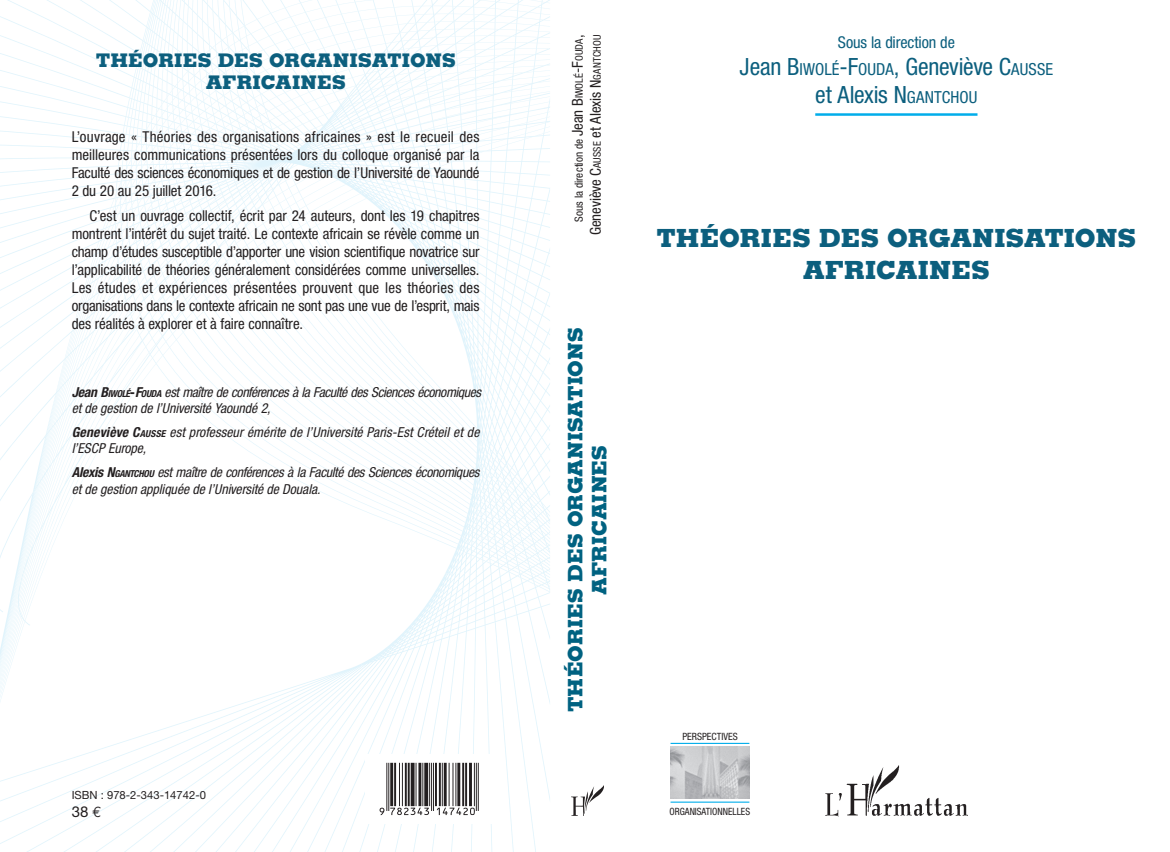
<style>
.page{position:relative;width:1170px;height:852px;background:#fff}
.page>*{position:absolute;margin:0;border:0;box-sizing:border-box;transform-origin:0 0}
.t1{font:800 25px/32.5px "Memphis LT Std";color:#0c5f7e;text-align:center}
.t2{font:condensed 23.75px/27.5px "Helvetica Neue";letter-spacing:-.01em;color:#0c5f7e;text-align:center}
.t3{font:800 20px/24px "Memphis LT Std";color:#006281;text-align:center}
.t4{font:800 18.75px/22.5px "Memphis LT Std";color:#0c5f7e;text-align:center}
.t5{font:condensed 16.25px "Helvetica Neue";letter-spacing:-.01em;color:#0c5f7e}
.t6{font:condensed 15px/18px "Helvetica Neue";letter-spacing:-.01em;color:#231f20;text-align:justify}
.t7{font:15px "Helvetica Neue";color:#231f20}
.t8{font:italic condensed 13.75px/16.5px "Helvetica Neue";letter-spacing:-.015em;color:#231f20}
.t9{font:italic condensed 13.75px/16.5px "Helvetica Neue";letter-spacing:.005em;color:#231f20}
.t10{font:condensed 11.25px "Helvetica Neue";letter-spacing:.005em;color:#231f20}
.t11{font:11.25px "Helvetica Neue";color:#231f20}
.t12{font:condensed 10px "Helvetica Neue";color:#231f20;scale:.95 1}
.t13{font:condensed 10px "Helvetica Neue";color:#231f20}
.s1{font-weight:700}
.s2{font-weight:700;font-size:9.62px}
.s3{font-family:"Helvetica LT Std";font-weight:700;font-style:normal;font-stretch:normal}
.s4{font-family:"Euro Mono"}
.s5{font-size:15px}
.s6{font-size:10.5px}
.s7{font-style:inherit}
.s8{font-size:16.62px}
</style>
<div class="page">
<svg style="left:0;top:0;width:550px;height:277px"></svg>
<svg style="left:0;top:277px;width:550px;height:574px"></svg>
<hr style="left:815px;top:113px;width:163px;height:3px;background:#00adea">
<img style="left:671px;top:746px;width:78px;height:52px">
<hr style="left:671px;top:742px;width:78px;height:1px;background:#00adea">
<hr style="left:671px;top:801px;width:78px;height:1px;background:#00adea">
<img style="left:572px;top:786px;width:31px;height:29px">
<img style="left:825px;top:765px;width:143px;height:51px">
<div style="left:365px;top:754px;width:128px;height:69px;background:#fff"></div>
<svg style="left:380px;top:762px;width:99px;height:52px"></svg>
<p class="t4" style="left:96px;top:49px;width:361px">THÉORIES DES ORGANISATIONS<br>AFRICAINES</p>
<p class="t6" style="left:72px;top:129px;width:409px">L’ouvrage « Théories des organisations africaines » est le recueil des meilleures communications présentées lors du colloque organisé par la Faculté des sciences économiques et de gestion de l’Université de Yaoundé 2 du 20 au 25 juillet 2016.</p>
<p class="t6" style="left:72px;top:208px;width:409px;text-indent:18px">C’est un ouvrage collectif, écrit par 24 auteurs, dont les 19 chapitres montrent l’intérêt du sujet traité. Le contexte africain se révèle comme un champ d’études susceptible d’apporter une vision scientifique novatrice sur l’applicabilité de théories généralement considérées comme universelles.<br>Les études et expériences présentées prouvent que les théories des organisations dans le contexte africain ne sont pas une vue de l’esprit, mais des réalités à explorer et à faire connaître.</p>
<p class="t8" style="left:72px;top:384px;width:411px"><span class="s1">Jean B</span><span class="s2">IWOLÉ</span><span class="s3">-</span><span class="s1">F</span><span class="s2">OUDA</span> est maître de conférences à la Faculté des Sciences économiques et de gestion de l’Université Yaoundé 2,</p>
<p class="t9" style="left:72px;top:425px;width:409px"><span class="s1">Geneviève</span> <span class="s1">C</span><span class="s2">AUSSE</span> est professeur émérite de l’Université Paris-Est Créteil et de l’ESCP Europe,</p>
<p class="t8" style="left:72px;top:465px;width:409px"><span class="s1">Alexis</span> <span class="s1">N</span><span class="s2">GANTCHOU</span> est maître de conférences à la Faculté des Sciences économiques et de gestion appliquée de l’Université de Douala.</p>
<p class="t11" style="left:72px;top:790px;width:136px">ISBN : 978-2-343-14742-0</p>
<p class="t7" style="left:72px;top:805px;width:31px">38 <span class="s4">€</span></p>
<p class="t10" style="left:575px;top:222px;width:188px;rotate:-90deg">Sous la direction de <span class="s5">Jean B</span><span class="s6">IWOLÉ</span><span class="s5">-F</span><span class="s6">OUDA</span><span class="s5">,</span></p>
<p class="t6" style="left:588px;top:235px;width:202px;rotate:-90deg">Geneviève C<span class="s6">AUSSE</span> et Alexis N<span class="s6">GANTCHOU</span></p>
<h3 class="t3" style="left:564px;top:711px;width:385px;rotate:-90deg">THÉORIES DES ORGANISATIONS<br>AFRICAINES</h3>
<p class="t5" style="left:838px;top:36px;width:119px">Sous la direction de</p>
<h2 class="t2" style="left:740px;top:55px;width:315px">Jean <span class="s7">B</span><span class="s8">IWOLÉ</span><span class="s7">-F</span><span class="s8">OUDA</span>, Geneviève C<span class="s8">AUSSE </span>et Alexis N<span class="s8">GANTCHOU</span></h2>
<h1 class="t1" style="left:657px;top:222px;width:481px">THÉORIES DES ORGANISATIONS<br>AFRICAINES</h1>
<p class="t13" style="left:682px;top:732px;width:57px">PERSPECTIVES</p>
<p class="t12" style="left:670px;top:807px;width:86px">ORGANISATIONNELLES</p>
</div>
